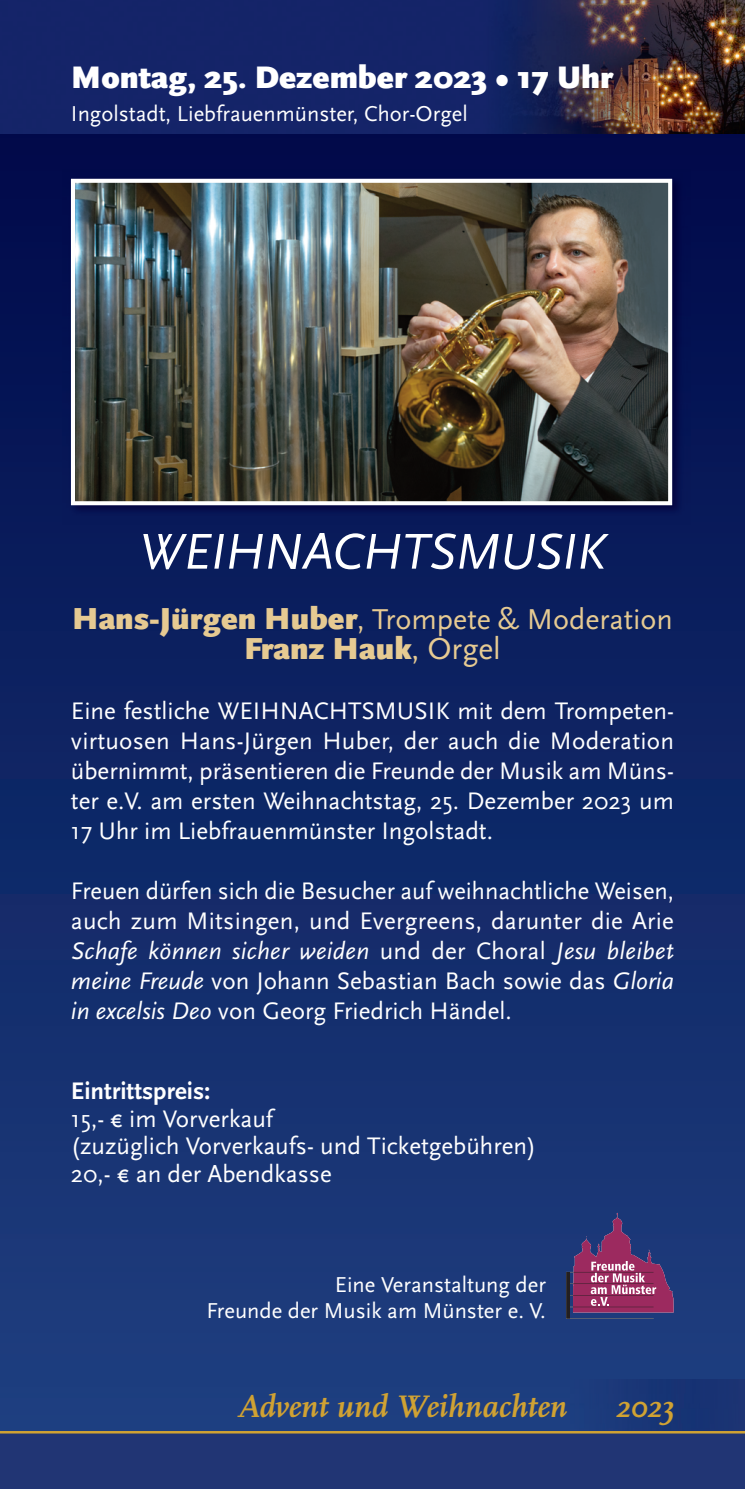
<style>
.page{position:relative;width:745px;height:1489px;background:#fff}
.page>*{position:absolute;margin:0;border:0;box-sizing:border-box;transform-origin:0 0}
.t1{font:italic 52.5px "Scala Sans Pro";letter-spacing:-.015em;color:#fff}
.t2{font:900 32.5px "Scala Sans Pro";color:#fff}
.t3{font:italic 700 32.5px "Scala";color:#d0a233}
.t4{font:900 31.75px "Scala Sans Pro";color:#e6ca92}
.t5{font:30px "Scala Sans Pro";color:#e6ca92}
.t6{font:25px/30px "Scala Sans Pro";color:#fff;text-align:justify}
.t7{font:700 25px "Scala Sans Pro";color:#fff}
.t8{font:22.5px/26.2px "Scala Sans Pro";color:#fff;text-align:right}
.s1{font-weight:900;font-size:31.75px}
.s2{font-weight:400}
.s3{font-style:italic}
</style>
<div class="page">
<div style="left:0;top:118px;width:744px;height:1370px;background:linear-gradient(to bottom,#000949,#204383)"></div>
<img style="left:569px;top:1379px;width:175px;height:51px">
<div style="left:0;top:1431px;width:744px;height:57px;background:#213574"></div>
<img style="left:0;top:0;width:744px;height:133px">
<img style="left:62px;top:169px;width:628px;height:355px">
<img style="left:76px;top:184px;width:590px;height:316px">
<div style="left:71px;top:179px;width:600px;height:326px;border:4px solid #fff"></div>
<hr style="left:0;top:1430px;width:744px;height:3px;background:#d0a233">
<svg style="left:565px;top:1212px;width:108px;height:106px;background:#663e73"></svg>
<h2 class="t2" style="left:71px;top:65px;width:543px">Montag, 25. Dezember 2023 • 17 Uhr</h2>
<p class="t8" style="left:71px;top:102px;width:398px">Ingolstadt, Liebfrauenmünster, Chor-Orgel</p>
<h1 class="t1" style="left:139px;top:532px;width:467px">WEIHNACHTSMUSIK</h1>
<p class="t5" style="left:72px;top:607px;width:602px"><span class="s1">Hans-Jürgen Huber</span>, Trompete &amp; Moderation</p>
<p class="t4" style="left:244px;top:635px;width:258px">Franz Hauk<span class="s2">, Orgel</span></p>
<p class="t6" style="left:71px;top:697px;width:604px">Eine festliche WEIHNACHTSMUSIK mit dem Trompeten&shy;virtuosen Hans-Jürgen Huber, der auch die Moderation übernimmt, präsentieren die Freunde der Musik am Müns&shy;ter e.V. am ersten Weihnachtstag, 25. Dezember 2023 um 17 Uhr im Liebfrauenmünster Ingolstadt.</p>
<p class="t6" style="left:71px;top:877px;width:604px">Freuen dürfen sich die Besucher auf weihnachtliche Weisen, auch zum Mitsingen, und Evergreens, darunter die Arie <span class="s3">Schafe können sicher weiden</span> und der Choral <span class="s3">Jesu bleibet meine Freude</span> von Johann Sebastian Bach sowie das <span class="s3">Gloria in excelsis Deo</span> von Georg Friedrich Händel.</p>
<p class="t7" style="left:71px;top:1080px;width:141px">Eintrittspreis:</p>
<p class="t6" style="left:71px;top:1106px;width:466px;line-height:27.5px;text-align:left">15,- € im Vorverkauf<br>(zuzüglich Vorverkaufs- und Ticketgebühren)<br>20,- € an der Abendkasse</p>
<p class="t8" style="left:206px;top:1273px;width:341px">Eine Veranstaltung der<br>Freunde der Musik am Münster e. V.</p>
<h2 class="t3" style="left:237px;top:1386px;width:331px">Advent und Weihnachten</h2>
<h2 class="t3" style="left:615px;top:1386px;width:60px">2023</h2>
</div>
